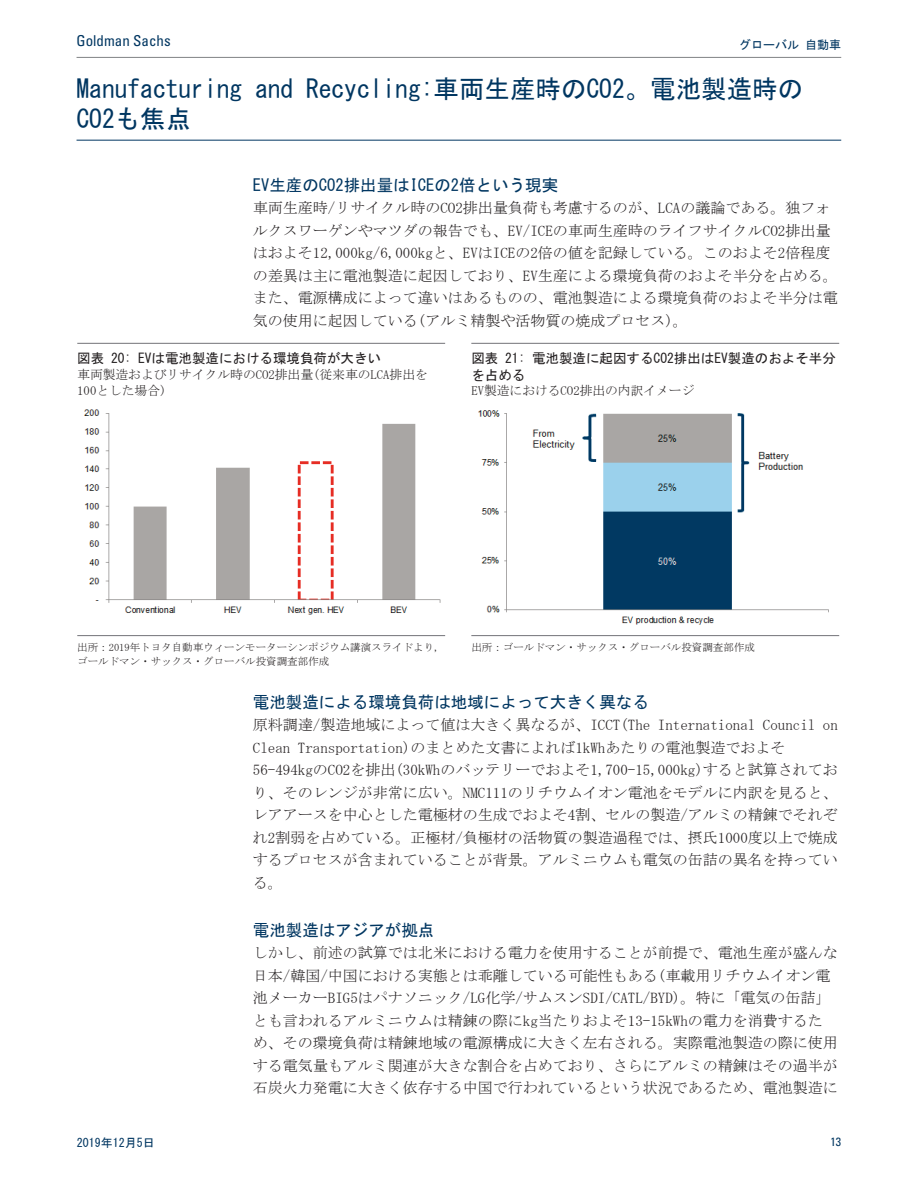
<style>
.page{position:relative;width:918px;height:1188px;background:#fff}
.page>*{position:absolute;margin:0;border:0;box-sizing:border-box;transform-origin:0 0}
.t1{font:25.5px/30px "MS Gothic";color:#003661}
.t2{font:16.5px "MS Gothic";color:#003661}
.t3{font:15px/22.5px "MS Mincho";color:#231f20}
.t4{font:condensed 15px "Univers LT Std";color:#003661}
.t5{font:13.5px/16.5px "MS Gothic";color:#231f20}
.t6{font:12.75px/15.8px "MS Mincho";color:#231f20}
.t7{font:12px "MS Gothic";color:#003661}
.t8{font:condensed 12px "Univers LT Std";color:#003661}
.t9{font:10.5px/14.2px "MS Mincho";color:#231f20}
</style>
<div class="page">
<hr style="left:77px;top:140px;width:764px;height:1px;background:#003661">
<hr style="left:77px;top:343px;width:368px;height:1px;background:#737378">
<hr style="left:471px;top:343px;width:368px;height:1px;background:#737378">
<img style="left:84px;top:409px;width:357px;height:206px">
<img style="left:478px;top:410px;width:351px;height:215px">
<hr style="left:77px;top:635px;width:368px;height:1px;background:#737378">
<hr style="left:471px;top:635px;width:368px;height:1px;background:#737378">
<hr style="left:77px;top:57px;width:764px;height:1px;background:#808285">
<p class="t4" style="left:77px;top:32px;width:96px">Goldman Sachs</p>
<p class="t7" style="left:739px;top:39px;width:103px">グローバル自動車</p>
<h1 class="t1" style="left:77px;top:74px;width:728px">Manufacturing and Recycling:車両生産時のCO2。電池製造時の<br>CO2も焦点</h1>
<p class="t2" style="left:253px;top:177px;width:307px">EV生産のCO2排出量はICEの2倍という現実</p>
<p class="t3" style="left:253px;top:197px;width:586px">車両生産時/リサイクル時のCO2排出量負荷も考慮するのが、LCAの議論である。独フォルクスワーゲンやマツダの報告でも、EV/ICEの車両生産時のライフサイクルCO2排出量はおよそ12,000kg/6,000kgと、EVはICEの2倍の値を記録している。このおよそ2倍程度の差異は主に電池製造に起因しており、EV生産による環境負荷のおよそ半分を占める。また、電源構成によって違いはあるものの、電池製造による環境負荷のおよそ半分は電気の使用に起因している(アルミ精製や活物質の焼成プロセス)。</p>
<p class="t5" style="left:77px;top:350px;width:305px">図表 20: EVは電池製造における環境負荷が大きい</p>
<p class="t6" style="left:77px;top:367px;width:352px">車両製造およびリサイクル時のCO2排出量(従来車のLCA排出を<br>100とした場合)</p>
<p class="t5" style="left:471px;top:350px;width:366px">図表 21: 電池製造に起因するCO2排出はEV製造のおよそ半分を占める</p>
<p class="t6" style="left:471px;top:383px;width:225px">EV製造におけるCO2排出の内訳イメージ</p>
<p class="t9" style="left:77px;top:640px;width:364px">出所：2019年トヨタ自動車ウィーンモーターシンポジウム講演スライドより,ゴールドマン・サックス・グローバル投資調査部作成</p>
<p class="t9" style="left:471px;top:640px;width:285px">出所：ゴールドマン・サックス・グローバル投資調査部作成</p>
<p class="t2" style="left:253px;top:693px;width:397px">電池製造による環境負荷は地域によって大きく異なる</p>
<p class="t3" style="left:253px;top:714px;width:586px">原料調達/製造地域によって値は大きく異なるが、ICCT(The International Council on Clean Transportation)のまとめた文書によれば1kWhあたりの電池製造でおよそ56-494kgのCO2を排出(30kWhのバッテリーでおよそ1,700-15,000kg)すると試算されており、そのレンジが非常に広い。NMC111のリチウムイオン電池をモデルに内訳を見ると、レアアースを中心とした電極材の生成でおよそ4割、セルの製造/アルミの精錬でそれぞれ2割弱を占めている。正極材/負極材の活物質の製造過程では、摂氏1000度以上で焼成するプロセスが含まれていることが背景。アルミニウムも電気の缶詰の異名を持っている。</p>
<p class="t2" style="left:253px;top:921px;width:183px">電池製造はアジアが拠点</p>
<p class="t3" style="left:253px;top:942px;width:586px">しかし、前述の試算では北米における電力を使用することが前提で、電池生産が盛んな日本/韓国/中国における実態とは乖離している可能性もある(車載用リチウムイオン電池メーカーBIG5はパナソニック/LG化学/サムスンSDI/CATL/BYD)。特に「電気の缶詰」とも言われるアルミニウムは精錬の際にkg当たりおよそ13-15kWhの電力を消費するため、その環境負荷は精錬地域の電源構成に大きく左右される。実際電池製造の際に使用する電気量もアルミ関連が大きな割合を占めており、さらにアルミの精錬はその過半が石炭火力発電に大きく依存する中国で行われているという状況であるため、電池製造に</p>
<p class="t7" style="left:77px;top:1137px;width:79px">2019年12月5日</p>
<p class="t8" style="left:831px;top:1135px;width:12px">13</p>
</div>
